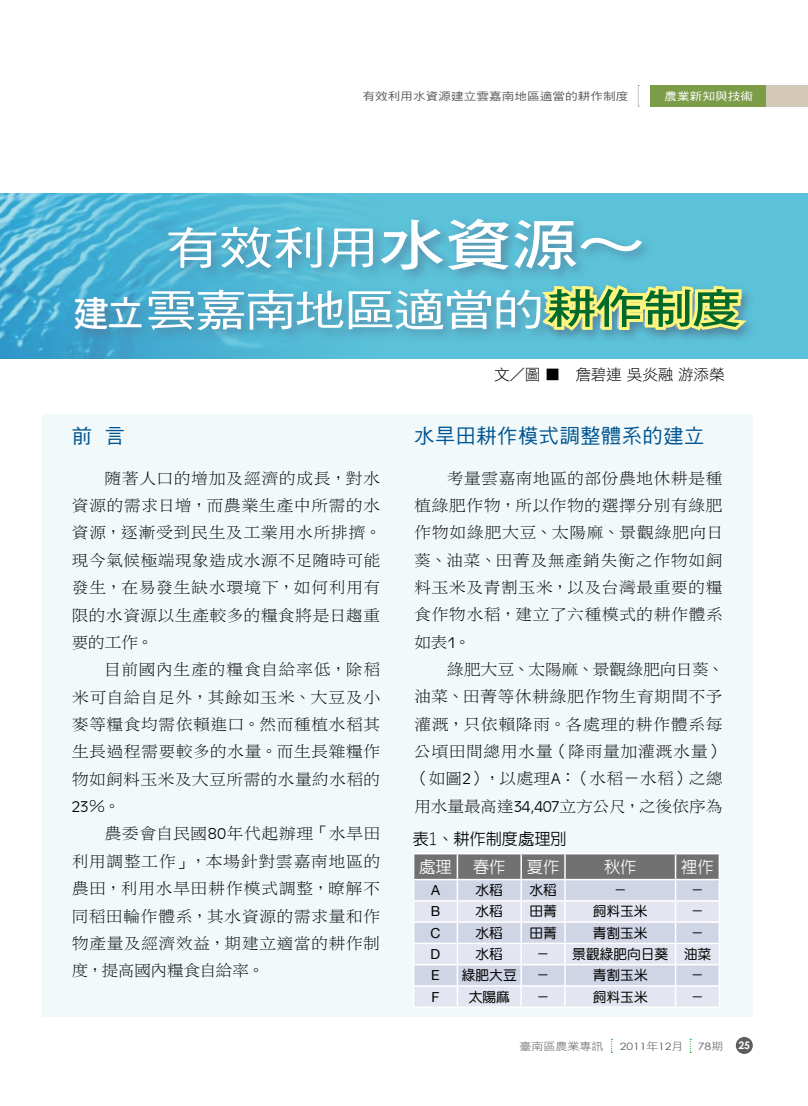
<style>
.page{position:relative;width:808px;height:1106px;background:#fff}
.page>*{position:absolute;margin:0;border:0;box-sizing:border-box;transform-origin:0 0}
.t1{font:45px "DF Hei Std W5";color:#fff;scale:1.2 1}
.t2{font:43.5px "DF Hei Std W5";letter-spacing:-.05em;color:#fff;scale:1.2 1}
.t3{font:20.25px "DF Hei Std W5";letter-spacing:.025em;color:#005591}
.t4{font:16.2px/27.3px "DF Li Song Std W3";letter-spacing:.01em;color:#000;text-align:justify;scale:1.06 1}
.t5{font:500 16.2px "AR New Hei B5";color:#000}
.t6{font:500 16.2px "AR New Hei B5";color:#fff}
.t7{font:16.2px "Antique Oli T Ligh";color:#000;scale:1.06 1}
.t8{font:15.45px "DF Hei Std W3";letter-spacing:-.025em;color:#000}
.t9{font:13.8px "DF Yuan Std W5";letter-spacing:-.005em;color:#000}
.t10{font:13.8px "Helvetica Neue";color:#000}
.t11{font:10.8px "DF Hei Std W5";letter-spacing:.005em;color:#5e5c5c;scale:1.17 1}
.t12{font:10.8px "DF Hei Std W5";letter-spacing:.005em;color:#fff;scale:1.17 1}
.t13{font:10.5px "DF Hei Std W3";color:#5e5c5c;scale:1.14 1}
.t14{font:700 10.5px "Century Gothic";color:#fff}
.t15{font:10.2px "Century Gothic";letter-spacing:-.005em;color:#5e5c5c;scale:1.19 1}
.s1{font-family:"DF Hei Std W7";font-size:55.5px}
.s2{font-family:"DF Hei Std W7";font-size:36px}
.s3{font-family:"DF Hei Std W7";font-size:42px;color:#006a2d}
.s4{font-family:"DF Hei Std W3"}
.s5{font-family:"Antique Oli T Ligh"}
.s6{font-family:"DF Hei Std W3";font-size:10.5px}
</style>
<div class="page">
<div style="left:651px;top:85px;width:157px;height:21px;background:#7c9c48"></div>
<svg style="left:638px;top:85px;width:1px;height:22px"></svg>
<div style="left:766px;top:85px;width:42px;height:21px;background:#d4c9b6"></div>
<div style="left:736px;top:1037px;width:17px;height:17px;background:#5e5c5c;border-radius:50%"></div>
<div style="left:43px;top:414px;width:710px;height:603px;background:#f2f9fb"></div>
<div style="left:0;top:193px;width:808px;height:166px;background:#5bc2d9"></div>
<img style="left:0;top:193px;width:309px;height:166px">
<div style="left:70px;top:214px;width:676px;height:127px;background:#527b97;opacity:.75"></div>
<div style="left:537px;top:280px;width:220px;height:62px;background:#527b97;opacity:.75"></div>
<svg style="left:535px;top:281px;width:219px;height:53px"></svg>
<hr style="left:413px;top:1006px;width:44px;height:2px;background:#fff">
<hr style="left:457px;top:1006px;width:64px;height:2px;background:#fff">
<hr style="left:521px;top:1006px;width:44px;height:2px;background:#fff">
<hr style="left:565px;top:1006px;width:110px;height:2px;background:#fff">
<svg style="left:413px;top:853px;width:307px;height:154px;background:#cdcfda"></svg>
<hr style="left:675px;top:1006px;width:45px;height:2px;background:#fff">
<p class="t11" style="left:362px;top:90px;width:229px">有效利用水資源建立雲嘉南地區適當的耕作制度</p>
<p class="t12" style="left:664px;top:90px;width:77px">農業新知與技術</p>
<h1 class="t1" style="left:166px;top:223px;width:401px">有效利用<span class="s1">水資源～</span></h1>
<h2 class="t2" style="left:73px;top:286px;width:559px"><span class="s2">建立</span>雲嘉南地區適當的<span class="s3">耕作制度</span></h2>
<p class="t8" style="left:494px;top:366px;width:232px">文／圖 ■ 詹碧連 吳炎融 游添榮</p>
<p class="t3" style="left:72px;top:425px;width:55px">前 言</p>
<p class="t4" style="left:71px;top:464px;width:294px;text-indent:33px">隨著人口的增加及經濟的成長<span class="s4">，</span>對水資源的需求日增<span class="s4">，</span>而農業生產中所需的水資源<span class="s4">，</span>逐漸受到民生及工業用水所排擠<span class="s4">。</span>現今氣候極端現象造成水源不足隨時可能發生<span class="s4">，</span>在易發生缺水環境下<span class="s4">，</span>如何利用有限的水資源以生產較多的糧食將是日趨重要的工作<span class="s4">。</span></p>
<p class="t4" style="left:72px;top:655px;width:293px;text-indent:32px">目前國內生產的糧食自給率低<span class="s4">，</span>除稻米可自給自足外<span class="s4">，</span>其餘如玉米<span class="s4">、</span>大豆及小麥等糧食均需依賴進口<span class="s4">。</span>然而種植水稻其生長過程需要較多的水量<span class="s4">。</span>而生長雜糧作物如飼料玉米及大豆所需的水量約水稻的</p>
<p class="t7" style="left:72px;top:798px;width:48px">23<span class="s4">％。</span></p>
<p class="t4" style="left:71px;top:819px;width:293px;text-indent:33px">農委會自民國<span class="s5">80</span>年代起辦理<span class="s4">「</span>水旱田利用調整工作<span class="s4">」，</span>本場針對雲嘉南地區的農田<span class="s4">，</span>利用水旱田耕作模式調整<span class="s4">，</span>暸解不同稻田輪作體系<span class="s4">，</span>其水資源的需求量和作物產量及經濟效益<span class="s4">，</span>期建立適當的耕作制度<span class="s4">，</span>提高國內糧食自給率<span class="s4">。</span></p>
<p class="t3" style="left:414px;top:425px;width:292px">水旱田耕作模式調整體系的建立</p>
<p class="t4" style="left:414px;top:464px;width:293px;text-indent:33px">考量雲嘉南地區的部份農地休耕是種植綠肥作物<span class="s4">，</span>所以作物的選擇分別有綠肥作物如綠肥大豆<span class="s4">、</span>太陽麻<span class="s4">、</span>景觀綠肥向日葵<span class="s4">、</span>油菜<span class="s4">、</span>田菁及無產銷失衡之作物如飼料玉米及青割玉米<span class="s4">，</span>以及台灣最重要的糧食作物水稻<span class="s4">，</span>建立了六種模式的耕作體系如表<span class="s5">1</span><span class="s4">。</span></p>
<p class="t4" style="left:412px;top:655px;width:296px;text-indent:35px">綠肥大豆<span class="s4">、</span>太陽麻<span class="s4">、</span>景觀綠肥向日葵<span class="s4">、</span>油菜<span class="s4">、</span>田菁等休耕綠肥作物生育期間不予灌溉<span class="s4">，</span>只依賴降雨<span class="s4">。</span>各處理的耕作體系每公頃田間總用水量<span class="s4">（</span>降雨量加灌溉水量<span class="s4">）（</span>如圖<span class="s5">2</span><span class="s4">），</span>以處理<span class="s5">A</span><span class="s4">：（</span>水稻<span class="s4">－</span>水稻<span class="s4">）</span>之總用水量最高達<span class="s5">34,407</span>立方公尺<span class="s4">，</span>之後依序為</p>
<p class="t5" style="left:413px;top:831px;width:155px">表1、耕作制度處理別</p>
<p class="t6" style="left:419px;top:858px;width:34px">處理</p>
<p class="t6" style="left:473px;top:858px;width:34px">春作</p>
<p class="t6" style="left:527px;top:858px;width:34px">夏作</p>
<p class="t6" style="left:604px;top:858px;width:34px">秋作</p>
<p class="t6" style="left:681px;top:858px;width:34px">裡作</p>
<p class="t10" style="left:431px;top:882px;width:10px">A</p>
<p class="t9" style="left:475px;top:882px;width:29px">水稻</p>
<p class="t9" style="left:529px;top:882px;width:29px">水稻</p>
<p class="t9" style="left:613px;top:882px;width:15px">－</p>
<p class="t9" style="left:690px;top:882px;width:15px">－</p>
<p class="t10" style="left:431px;top:903px;width:11px">B</p>
<p class="t9" style="left:475px;top:904px;width:29px">水稻</p>
<p class="t9" style="left:529px;top:904px;width:29px">田菁</p>
<p class="t9" style="left:593px;top:904px;width:56px">飼料玉米</p>
<p class="t9" style="left:690px;top:904px;width:15px">－</p>
<p class="t10" style="left:430px;top:924px;width:11px">C</p>
<p class="t9" style="left:475px;top:925px;width:29px">水稻</p>
<p class="t9" style="left:529px;top:925px;width:29px">田菁</p>
<p class="t9" style="left:593px;top:925px;width:56px">青割玉米</p>
<p class="t9" style="left:690px;top:925px;width:15px">－</p>
<p class="t10" style="left:431px;top:945px;width:11px">D</p>
<p class="t9" style="left:475px;top:946px;width:29px">水稻</p>
<p class="t9" style="left:536px;top:946px;width:15px">－</p>
<p class="t9" style="left:572px;top:946px;width:140px">景觀綠肥向日葵 油菜</p>
<p class="t10" style="left:431px;top:967px;width:10px">E</p>
<p class="t9" style="left:462px;top:967px;width:57px">綠肥大豆</p>
<p class="t9" style="left:536px;top:967px;width:15px">－</p>
<p class="t9" style="left:593px;top:967px;width:56px">青割玉米</p>
<p class="t9" style="left:691px;top:967px;width:15px">－</p>
<p class="t10" style="left:432px;top:988px;width:9px">F</p>
<p class="t9" style="left:469px;top:989px;width:43px">太陽麻</p>
<p class="t9" style="left:536px;top:989px;width:15px">－</p>
<p class="t9" style="left:593px;top:989px;width:56px">飼料玉米</p>
<p class="t9" style="left:691px;top:989px;width:15px">－</p>
<p class="t13" style="left:519px;top:1040px;width:75px">臺南區農業專訊</p>
<p class="t15" style="left:620px;top:1039px;width:55px">2011<span class="s6">年</span>12<span class="s6">月</span></p>
<p class="t15" style="left:698px;top:1039px;width:23px">78<span class="s6">期</span></p>
<p class="t14" style="left:738px;top:1038px;width:13px">25</p>
</div>
